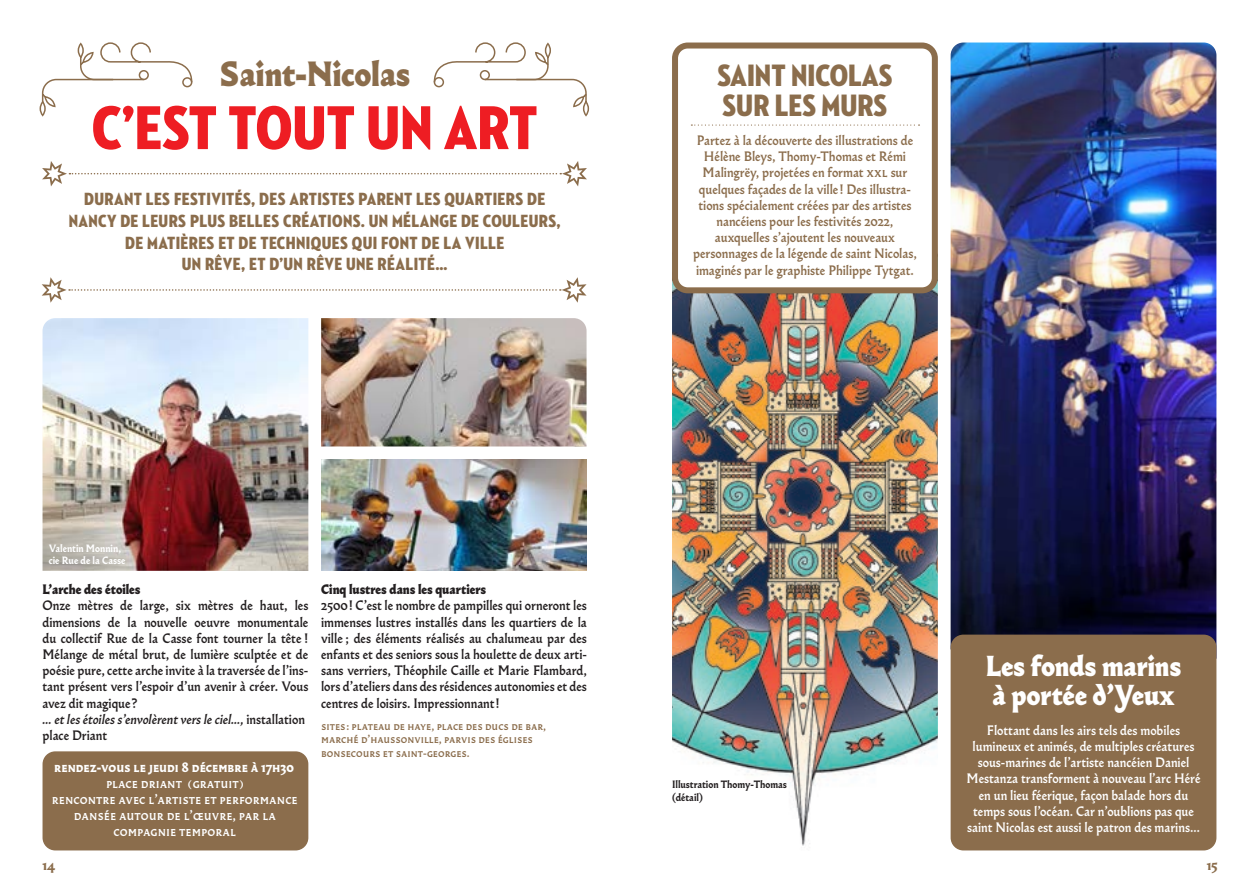
<style>
.page{position:relative;width:1259px;height:893px;background:#fff}
.page>*{position:absolute;margin:0;border:0;box-sizing:border-box;transform-origin:0 0}
.t1{font:63px "Neutraface 2 Condensed Titling";color:#ee1d23}
.t2{font:800 34.5px "Almost Roman";color:#8b6d4c}
.t3{font:31.5px/30px "Neutraface 2 Condensed Titling";color:#8b6d4c}
.t4{font:800 28.5px/28.5px "Almost Roman";color:#fff}
.t5{font:18px/21.6px "Neutraface 2 Condensed Titling";letter-spacing:.02em;color:#8b6d4c;text-align:center}
.t6{font:500 13.5px/16.2px "Almost Roman";color:#231f20}
.t7{font:500 13.5px/16.2px "Almost Roman";color:#fff;text-align:center}
.t8{font:500 13.5px/16.2px "Almost Roman";color:#8b6d4c;text-align:center}
.t9{font:800 13.5px "Almost Roman";color:#231f20}
.t10{font:900 13.5px "Almost Roman";color:#fff}
.t11{font:900 13.5px "Almost Roman";color:#8b6d4c}
.t12{font:500 11.25px/13.5px "Almost Roman";color:#8b6d4c}
.t13{font:700 10.5px/12.6px "Almost Roman";color:#231f20}
.t14{font:700 10.5px/12.6px "Almost Roman";color:#fff}
.s1{font-style:italic}
</style>
<div class="page">
<svg style="left:42px;top:161px;width:545px;height:25px"></svg>
<svg style="left:42px;top:277px;width:544px;height:26px"></svg>
<img style="left:43px;top:318px;width:265px;height:253px">
<img style="left:321px;top:318px;width:265px;height:128px">
<svg style="left:39px;top:42px;width:154px;height:75px"></svg>
<svg style="left:433px;top:42px;width:157px;height:75px"></svg>
<img style="left:672px;top:284px;width:266px;height:562px">
<div style="left:675px;top:46px;width:260px;height:244px;background:#fff;border-radius:13px"></div>
<svg style="left:691px;top:125px;width:228px;height:1px"></svg>
<div style="left:672px;top:43px;width:266px;height:250px;border:6px solid #8b6d4c;border-radius:13px"></div>
<img style="left:950px;top:43px;width:266px;height:601px">
<div style="left:950px;top:635px;width:266px;height:215px;background:#8b6d4c;border-radius:13px"></div>
<img style="left:321px;top:459px;width:266px;height:112px">
<div style="left:43px;top:751px;width:265px;height:99px;background:#8b6d4c;border-radius:13px"></div>
<h2 class="t2" style="left:219px;top:49px;width:193px">Saint-Nicolas</h2>
<h1 class="t1" style="left:92px;top:92px;width:447px">C’EST TOUT UN ART</h1>
<h3 class="t5" style="left:69px;top:189px;width:493px">DURANT LES FESTIVITÉS, DES ARTISTES PARENT LES QUARTIERS DE NANCY DE LEURS PLUS BELLES CRÉATIONS. UN MÉLANGE DE COULEURS, DE MATIÈRES ET DE TECHNIQUES QUI FONT DE LA VILLE<br>UN RÊVE, ET D’UN RÊVE UNE RÉALITÉ…</h3>
<h3 class="t3" style="left:717px;top:61px;width:177px">SAINT NICOLAS<br>SUR LES MURS</h3>
<p class="t8" style="left:693px;top:132px;width:225px">Partez à la découverte des illustrations de Hélène Bleys, Thomy-Thomas et Rémi Malingrëy, projetées en format xxl sur quelques façades de la ville! Des illustra&shy;tions spécialement créées par des artistes nancéiens pour les festivités 2022, auxquelles s’ajoutent les nouveaux personnages de la légende de saint Nicolas, imaginés par le graphiste Philippe Tytgat.</p>
<p class="t14" style="left:49px;top:542px;width:78px">Valentin Monnin, cie Rue de la Casse</p>
<p class="t9" style="left:43px;top:580px;width:99px">L’arche des étoiles</p>
<p class="t6" style="left:43px;top:597px;width:267px">Onze mètres de large, six mètres de haut, les dimensions de la nouvelle oeuvre monumentale du collectif Rue de la Casse font tourner la tête !<br>Mélange de métal brut, de lumière sculptée et de poésie pure, cette arche invite à la traversée de l’ins&shy;tant présent vers l’espoir d’un avenir à créer. Vous avez dit magique?<br><span class="s1">... et les étoiles s'envolèrent vers le ciel...,</span> installation place Driant</p>
<p class="t10" style="left:54px;top:757px;width:241px">rendez-vous le jeudi 8 décembre à 17h30</p>
<p class="t7" style="left:52px;top:775px;width:247px">place driant (gratuit)<br>rencontre avec l'artiste et performance dansée autour de l’œuvre, par la compagnie temporal</p>
<p class="t9" style="left:321px;top:580px;width:166px">Cinq lustres dans les quartiers</p>
<p class="t6" style="left:321px;top:597px;width:267px;text-align:justify">2500! C’est le nombre de pampilles qui orneront les immenses lustres installés dans les quartiers de la ville ; des éléments réalisés au chalumeau par des enfants et des seniors sous la houlette de deux arti&shy;sans verriers, Théophile Caille et Marie Flambard, lors d’ateliers dans des résidences autonomies et des centres de loisirs. Impressionnant!</p>
<p class="t12" style="left:321px;top:719px;width:226px">sites: plateau de haye, place des ducs de bar, marché d'haussonville, parvis des églises bonsecours et saint-georges.</p>
<p class="t13" style="left:672px;top:778px;width:116px">Illustration Thomy-Thomas (détail)</p>
<h3 class="t4" style="left:985px;top:651px;width:197px">Les fonds marins à portée d’Yeux</h3>
<p class="t7" style="left:966px;top:722px;width:235px">Flottant dans les airs tels des mobiles lumineux et animés, de multiples créatures sous-marines de l’artiste nancéien Daniel Mestanza transforment à nouveau l’arc Héré en un lieu féerique, façon balade hors du temps sous l’océan. Car n’oublions pas que saint Nicolas est aussi le patron des marins…</p>
<p class="t11" style="left:43px;top:855px;width:14px">14</p>
<p class="t11" style="left:1206px;top:855px;width:12px">15</p>
</div>
